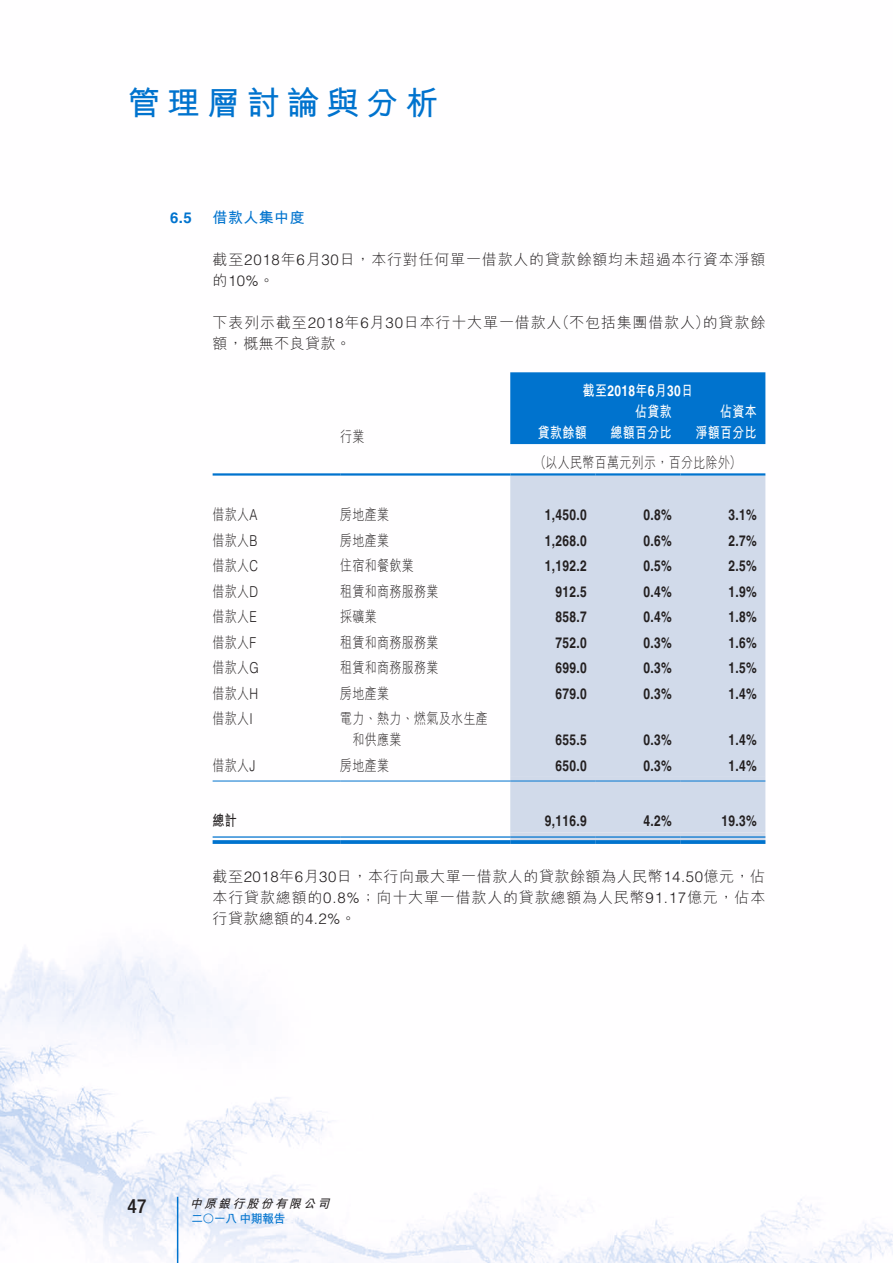
<style>
.page{position:relative;width:893px;height:1263px;background:#fff}
.page>*{position:absolute;margin:0;border:0;box-sizing:border-box;transform-origin:0 0}
.t1{font:700 33px "M Hei HK";letter-spacing:.205em;color:#0073ce}
.t2{font:500 condensed 19.5px "Helvetica Neue LT Pro";color:#231f20}
.t3{font:700 15px "Helvetica LT Std";letter-spacing:.03em;color:#231f20;scale:.8 1}
.t4{font:300 15px/21px "M Hei HK";letter-spacing:.03em;color:#231f20;scale:.8 1}
.t5{font:300 15px/21px "M Hei HK";letter-spacing:.03em;color:#231f20;text-align:justify}
.t6{font:300 15px/21px "M Hei HK";letter-spacing:.055em;color:#231f20}
.t7{font:700 15px/21px "M Hei HK";letter-spacing:.03em;color:#fff;text-align:right;scale:.8 1}
.t8{font:700 15px "Helvetica LT Std";letter-spacing:.03em;color:#fff;scale:.8 1}
.t9{font:700 15px "M Hei HK";letter-spacing:.03em;color:#0073ce}
.t10{font:300 15px "Helvetica LT Std";color:#231f20}
.t11{font:700 15px "Helvetica LT Std";color:#0073ce}
.t12{font:700 15px "M Hei HK";color:#231f20;scale:.8 1}
.t13{font:italic 700 12px "M Hei HK";color:#231f20}
.t14{font:700 12px "M Hei HK";letter-spacing:-.05em;color:#0073ce}
.s1{font-family:"Helvetica LT Std"}
.s2{font-family:"M Hei HK"}
</style>
<div class="page">
<img style="left:0;top:372px;width:893px;height:891px">
<hr style="left:177px;top:1197px;width:1px;height:66px;background:#0073ce">
<div style="left:510px;top:372px;width:255px;height:72px;background:#0073ce"></div>
<svg style="left:213px;top:470px;width:297px;height:3px"></svg>
<div style="left:510px;top:476px;width:255px;height:301px;background:#d1daea"></div>
<div style="left:510px;top:777px;width:255px;height:63px;background:#d1daea"></div>
<hr style="left:213px;top:473px;width:127px;height:3px;background:#0073ce">
<hr style="left:340px;top:473px;width:170px;height:3px;background:#0073ce">
<hr style="left:510px;top:473px;width:85px;height:3px;background:#0073ce">
<hr style="left:595px;top:473px;width:85px;height:3px;background:#0073ce">
<hr style="left:680px;top:473px;width:85px;height:3px;background:#0073ce">
<hr style="left:213px;top:781px;width:127px;height:1px;background:#0073ce">
<hr style="left:340px;top:781px;width:170px;height:1px;background:#0073ce">
<hr style="left:510px;top:781px;width:85px;height:1px;background:#0073ce">
<hr style="left:595px;top:781px;width:85px;height:1px;background:#0073ce">
<hr style="left:680px;top:781px;width:85px;height:1px;background:#0073ce">
<hr style="left:213px;top:836px;width:127px;height:2px;background:#0073ce">
<svg style="left:213px;top:840px;width:127px;height:4px"></svg>
<hr style="left:340px;top:836px;width:170px;height:2px;background:#0073ce">
<svg style="left:340px;top:840px;width:170px;height:4px"></svg>
<hr style="left:510px;top:836px;width:85px;height:2px;background:#0073ce">
<svg style="left:510px;top:840px;width:85px;height:4px"></svg>
<hr style="left:595px;top:836px;width:85px;height:2px;background:#0073ce">
<svg style="left:595px;top:840px;width:85px;height:4px"></svg>
<hr style="left:680px;top:836px;width:85px;height:2px;background:#0073ce">
<svg style="left:680px;top:840px;width:85px;height:4px"></svg>
<h1 class="t1" style="left:128px;top:78px;width:312px">管理層討論與分析</h1>
<p class="t11" style="left:170px;top:209px;width:23px">6.5</p>
<p class="t9" style="left:213px;top:207px;width:94px">借款人集中度</p>
<p class="t6" style="left:213px;top:249px;width:554px">截至<span class="s1">2018</span>年<span class="s1">6</span>月<span class="s1">30</span>日，本行對任何單一借款人的貸款餘額均未超過本行資本淨額</p>
<p class="t10" style="left:213px;top:272px;width:63px"><span class="s2">的</span>10%<span class="s2">。</span></p>
<p class="t6" style="left:213px;top:312px;width:554px">下表列示截至<span class="s1">2018</span>年<span class="s1">6</span>月<span class="s1">30</span>日本行十大單一借款人（不包括集團借款人）的貸款餘額，概無不良貸款。</p>
<p class="t8" style="left:583px;top:381px;width:139px"><span class="s2">截至</span>2018<span class="s2">年</span>6<span class="s2">月</span>30<span class="s2">日</span></p>
<p class="t4" style="left:340px;top:426px;width:32px">行業</p>
<p class="t7" style="left:538px;top:421px;width:63px">貸款餘額</p>
<p class="t7" style="left:610px;top:400px;width:78px">佔貸款<br>總額百分比</p>
<p class="t7" style="left:696px;top:400px;width:78px">佔資本<br>淨額百分比</p>
<p class="t4" style="left:534px;top:451px;width:260px">（以人民幣百萬元列示，百分比除外）</p>
<p class="t4" style="left:213px;top:504px;width:58px">借款人<span class="s1">A</span></p>
<p class="t4" style="left:340px;top:504px;width:63px">房地產業</p>
<p class="t3" style="left:545px;top:506px;width:54px">1,450.0</p>
<p class="t3" style="left:643px;top:506px;width:37px">0.8%</p>
<p class="t3" style="left:728px;top:506px;width:37px">3.1%</p>
<p class="t4" style="left:213px;top:529px;width:58px">借款人<span class="s1">B</span></p>
<p class="t4" style="left:340px;top:529px;width:63px">房地產業</p>
<p class="t3" style="left:545px;top:531px;width:54px">1,268.0</p>
<p class="t3" style="left:643px;top:531px;width:37px">0.6%</p>
<p class="t3" style="left:728px;top:531px;width:37px">2.7%</p>
<p class="t4" style="left:213px;top:555px;width:59px">借款人<span class="s1">C</span></p>
<p class="t4" style="left:340px;top:555px;width:94px">住宿和餐飲業</p>
<p class="t3" style="left:545px;top:557px;width:54px">1,192.2</p>
<p class="t3" style="left:643px;top:557px;width:37px">0.5%</p>
<p class="t3" style="left:728px;top:557px;width:37px">2.5%</p>
<p class="t4" style="left:213px;top:580px;width:59px">借款人<span class="s1">D</span></p>
<p class="t4" style="left:340px;top:580px;width:124px">租賃和商務服務業</p>
<p class="t3" style="left:555px;top:582px;width:41px">912.5</p>
<p class="t3" style="left:643px;top:582px;width:37px">0.4%</p>
<p class="t3" style="left:728px;top:582px;width:37px">1.9%</p>
<p class="t4" style="left:213px;top:606px;width:57px">借款人<span class="s1">E</span></p>
<p class="t4" style="left:340px;top:606px;width:47px">採礦業</p>
<p class="t3" style="left:555px;top:608px;width:41px">858.7</p>
<p class="t3" style="left:643px;top:608px;width:37px">0.4%</p>
<p class="t3" style="left:728px;top:608px;width:37px">1.8%</p>
<p class="t4" style="left:213px;top:631px;width:56px">借款人<span class="s1">F</span></p>
<p class="t4" style="left:340px;top:631px;width:124px">租賃和商務服務業</p>
<p class="t3" style="left:555px;top:633px;width:41px">752.0</p>
<p class="t3" style="left:643px;top:633px;width:37px">0.3%</p>
<p class="t3" style="left:728px;top:633px;width:37px">1.6%</p>
<p class="t4" style="left:213px;top:657px;width:59px">借款人<span class="s1">G</span></p>
<p class="t4" style="left:340px;top:657px;width:124px">租賃和商務服務業</p>
<p class="t3" style="left:555px;top:659px;width:41px">699.0</p>
<p class="t3" style="left:643px;top:659px;width:37px">0.3%</p>
<p class="t3" style="left:728px;top:659px;width:37px">1.5%</p>
<p class="t4" style="left:213px;top:682px;width:59px">借款人<span class="s1">H</span></p>
<p class="t4" style="left:340px;top:682px;width:63px">房地產業</p>
<p class="t3" style="left:555px;top:684px;width:41px">679.0</p>
<p class="t3" style="left:643px;top:684px;width:37px">0.3%</p>
<p class="t3" style="left:728px;top:684px;width:37px">1.4%</p>
<p class="t4" style="left:213px;top:708px;width:52px">借款人<span class="s1">I</span></p>
<p class="t4" style="left:352px;top:708px;width:171px;text-indent:-12px">電力、熱力、燃氣及水生產和供應業</p>
<p class="t3" style="left:555px;top:731px;width:41px">655.5</p>
<p class="t3" style="left:643px;top:731px;width:37px">0.3%</p>
<p class="t3" style="left:728px;top:731px;width:37px">1.4%</p>
<p class="t4" style="left:213px;top:754px;width:55px">借款人<span class="s1">J</span></p>
<p class="t4" style="left:340px;top:754px;width:63px">房地產業</p>
<p class="t3" style="left:555px;top:756px;width:41px">650.0</p>
<p class="t3" style="left:643px;top:756px;width:37px">0.3%</p>
<p class="t3" style="left:728px;top:756px;width:37px">1.4%</p>
<p class="t12" style="left:213px;top:810px;width:32px">總計</p>
<p class="t3" style="left:545px;top:812px;width:54px">9,116.9</p>
<p class="t3" style="left:643px;top:812px;width:37px">4.2%</p>
<p class="t3" style="left:721px;top:812px;width:46px">19.3%</p>
<p class="t5" style="left:213px;top:866px;width:554px">截至<span class="s1">2018</span>年<span class="s1">6</span>月<span class="s1">30</span>日，本行向最大單一借款人的貸款餘額為人民幣<span class="s1">14.50</span>億元，佔本行貸款總額的<span class="s1">0.8%</span>；向十大單一借款人的貸款總額為人民幣<span class="s1">91.17</span>億元，佔本行貸款總額的<span class="s1">4.2%</span>。</p>
<h2 class="t2" style="left:128px;top:1194px;width:20px">47</h2>
<p class="t13" style="left:190px;top:1195px;width:145px">中原銀行股份有限公司</p>
<p class="t14" style="left:191px;top:1210px;width:96px">二○一八 中期報告</p>
</div>
